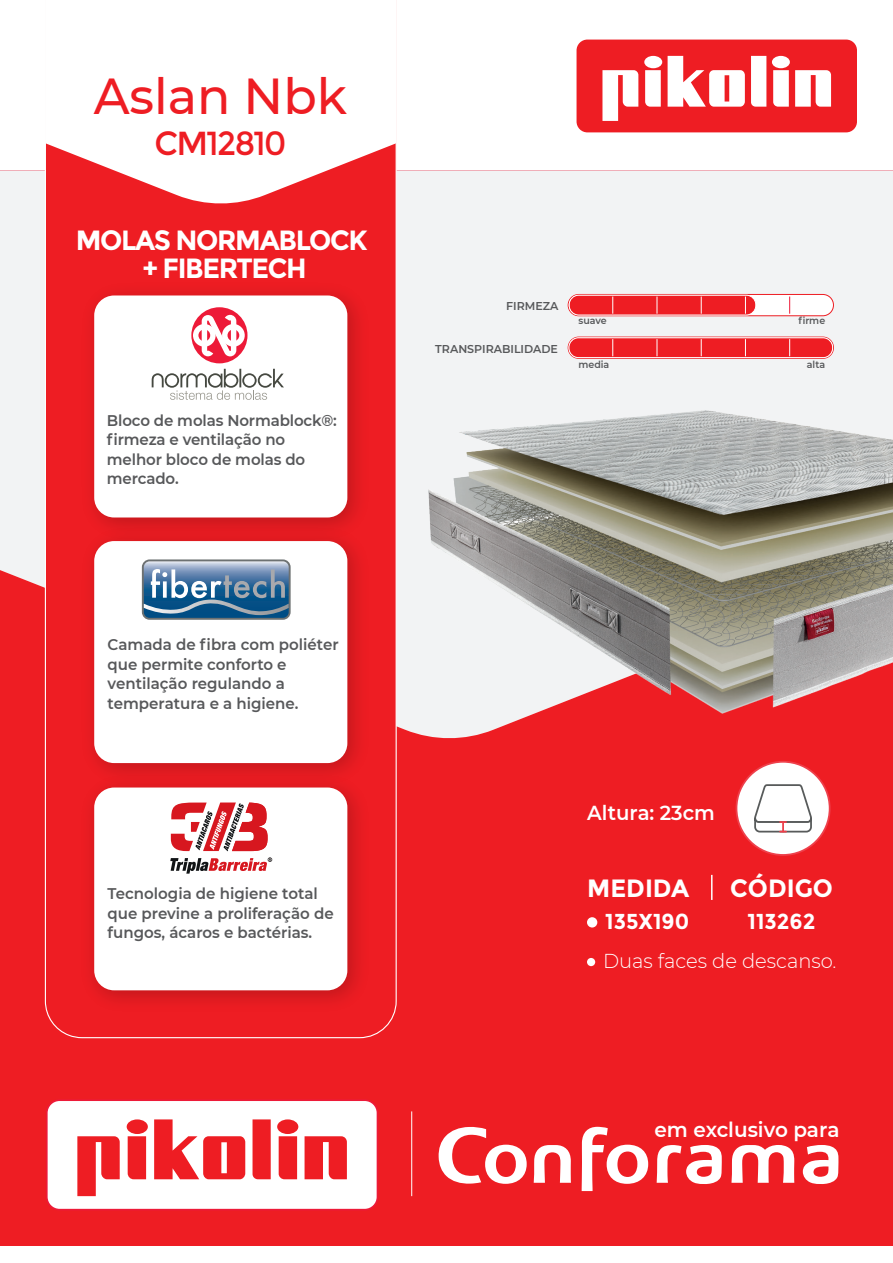
<style>
.page{position:relative;width:893px;height:1263px;background:#fff}
.page>*{position:absolute;margin:0;border:0;box-sizing:border-box;transform-origin:0 0}
.t1{font:500 50.4px "Montserrat";color:#ee1d23}
.t2{font:33.3px "Montserrat";letter-spacing:-.05em;color:#ee1d23}
.t3{font:700 27.75px/28.5px "Montserrat";letter-spacing:-.05em;color:#fff;text-align:center}
.t4{font:700 25.05px "Montserrat";color:#fff}
.t5{font:700 21.6px "Montserrat";color:#fff}
.t6{font:600 20.55px "Montserrat";letter-spacing:-.005em;color:#fff}
.t7{font:600 20.25px "Montserrat";color:#fff}
.t8{font:300 20.1px "Montserrat";color:#fff}
.t9{font:600 15.45px/19.5px "Montserrat";color:#57585a}
.t10{font:600 11.4px "Montserrat";color:#57585a}
.t11{font:600 9.75px "Montserrat";color:#57585a}
</style>
<div class="page">
<div style="left:0;top:170px;width:893px;height:395px;background:#f2f3f4"></div>
<div style="left:0;top:565px;width:893px;height:681px;background:#ee1d23"></div>
<div style="left:44px;top:143px;width:353px;height:896px;background:#ee1d23"></div>
<svg style="left:45px;top:143px;width:351px;height:63px"></svg>
<img style="left:73px;top:274px;width:304px;height:246px">
<div style="left:94px;top:295px;width:253px;height:222px;background:#fff;border-radius:20px"></div>
<img style="left:73px;top:520px;width:304px;height:246px">
<div style="left:94px;top:541px;width:253px;height:222px;background:#fff;border-radius:20px"></div>
<div style="left:47px;top:1100px;width:330px;height:110px;background:#fff;border-radius:13px"></div>
<div style="left:46px;top:1099px;width:332px;height:111px;border:2px solid #ed1a38;border-radius:13px"></div>
<svg style="left:77px;top:1119px;width:270px;height:77px"></svg>
<div style="left:576px;top:40px;width:281px;height:92px;background:#ee1d23;border-radius:11px"></div>
<svg style="left:602px;top:56px;width:229px;height:65px"></svg>
<hr style="left:411px;top:1111px;width:1px;height:85px;background:#fff">
<img style="left:73px;top:766px;width:304px;height:254px">
<div style="left:94px;top:787px;width:253px;height:203px;background:#fff;border-radius:20px"></div>
<div style="left:736px;top:762px;width:94px;height:93px;background:#fff;border-radius:50%"></div>
<div style="left:736px;top:761px;width:95px;height:95px;border:2px solid #ee404b;border-radius:50%"></div>
<svg style="left:754px;top:784px;width:58px;height:49px"></svg>
<div style="left:587px;top:917px;width:10px;height:10px;background:#fff;border-radius:50%"></div>
<div style="left:587px;top:958px;width:8px;height:8px;background:#fff;border-radius:50%"></div>
<svg style="left:711px;top:875px;width:1px;height:25px"></svg>
<div style="left:568px;top:294px;width:265px;height:22px;background:#fff;border-radius:11px"></div>
<div style="left:568px;top:294px;width:266px;height:22px;border:1px solid #ee1d23;border-radius:11px"></div>
<div style="left:569px;top:295px;width:187px;height:20px;background:#ee1d23;border-radius:10px"></div>
<div style="left:569px;top:295px;width:187px;height:20px;border:1px solid #fff;border-radius:10px"></div>
<svg style="left:612px;top:297px;width:1px;height:17px"></svg>
<svg style="left:657px;top:297px;width:1px;height:17px"></svg>
<svg style="left:701px;top:297px;width:1px;height:17px"></svg>
<svg style="left:745px;top:297px;width:1px;height:17px"></svg>
<svg style="left:789px;top:297px;width:1px;height:17px"></svg>
<div style="left:568px;top:337px;width:266px;height:22px;border:1px solid #ee1d23;border-radius:11px"></div>
<div style="left:569px;top:338px;width:264px;height:20px;background:#ee1d23;border-radius:10px"></div>
<div style="left:569px;top:337px;width:264px;height:21px;border:1px solid #fff;border-radius:10px"></div>
<svg style="left:612px;top:339px;width:1px;height:17px"></svg>
<svg style="left:657px;top:339px;width:1px;height:17px"></svg>
<svg style="left:701px;top:339px;width:1px;height:17px"></svg>
<svg style="left:745px;top:339px;width:1px;height:17px"></svg>
<svg style="left:789px;top:339px;width:1px;height:17px"></svg>
<img style="left:420px;top:400px;width:473px;height:323px">
<div style="left:191px;top:307px;width:56px;height:56px;background:#ed1a38;border-radius:50%"></div>
<svg style="left:193px;top:315px;width:52px;height:41px"></svg>
<svg style="left:152px;top:369px;width:132px;height:31px"></svg>
<svg style="left:582px;top:1127px;width:66px;height:64px"></svg>
<svg style="left:534px;top:1145px;width:37px;height:38px"></svg>
<svg style="left:731px;top:1145px;width:63px;height:38px"></svg>
<svg style="left:803px;top:1145px;width:35px;height:40px"></svg>
<svg style="left:657px;top:1145px;width:65px;height:40px"></svg>
<svg style="left:438px;top:1127px;width:89px;height:57px"></svg>
<svg style="left:142px;top:559px;width:149px;height:61px;background:#6288a8"></svg>
<svg style="left:170px;top:857px;width:102px;height:17px"></svg>
<svg style="left:171px;top:802px;width:97px;height:49px"></svg>
<h1 class="t1" style="left:94px;top:61px;width:255px">Aslan Nbk</h1>
<h2 class="t2" style="left:154px;top:124px;width:134px">CM12810</h2>
<h3 class="t3" style="left:76px;top:226px;width:293px">MOLAS NORMABLOCK + FIBERTECH</h3>
<p class="t9" style="left:107px;top:410px;width:232px">Bloco de molas Normablock®: firmeza e ventilação no melhor bloco de molas do mercado.</p>
<p class="t9" style="left:108px;top:634px;width:233px">Camada de fibra com poliéter que permite conforto e ventilação regulando a temperatura e a higiene.</p>
<p class="t9" style="left:108px;top:883px;width:228px">Tecnologia de higiene total que previne a proliferação de fungos, ácaros e bactérias.</p>
<p class="t10" style="left:506px;top:298px;width:54px">FIRMEZA</p>
<p class="t10" style="left:435px;top:341px;width:124px">TRANSPIRABILIDADE</p>
<p class="t11" style="left:578px;top:314px;width:30px">suave</p>
<p class="t11" style="left:578px;top:358px;width:32px">media</p>
<p class="t11" style="left:798px;top:314px;width:28px">firme</p>
<p class="t11" style="left:807px;top:358px;width:20px">alta</p>
<h3 class="t7" style="left:587px;top:799px;width:129px">Altura: 23cm</h3>
<h3 class="t4" style="left:587px;top:873px;width:104px">MEDIDA</h3>
<h3 class="t5" style="left:605px;top:908px;width:86px">135X190</h3>
<h3 class="t4" style="left:730px;top:873px;width:104px">CÓDIGO</h3>
<h3 class="t5" style="left:748px;top:908px;width:69px">113262</h3>
<h3 class="t8" style="left:603px;top:947px;width:235px">Duas faces de descanso.</h3>
<h3 class="t6" style="left:654px;top:1115px;width:186px">em exclusivo para</h3>
</div>
